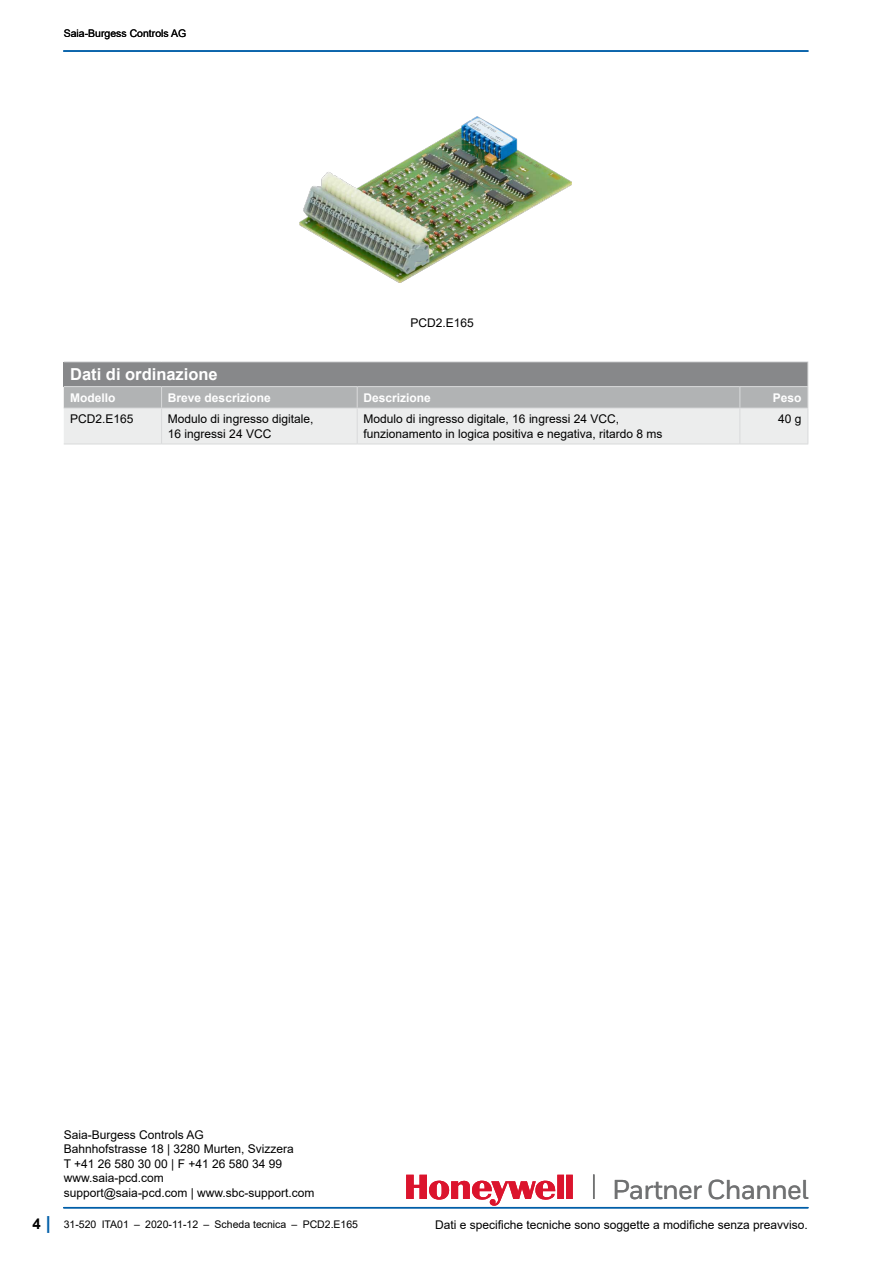
<style>
.page{position:relative;width:893px;height:1263px;background:#fff}
.page>*{position:absolute;margin:0;border:0;box-sizing:border-box;transform-origin:0 0}
.t1{font:500 27.3px "Honeywell Sans";letter-spacing:-.03em;color:#707172}
.Tabellen-Subtitel__1{font:700 16.5px "Arial";color:#fff}
.Tabellenfliesstext{font:12px/14.4px "Arial";color:#000}
.Tabellenfliesstext-2{font:700 12px "Arial";color:#fff}
.t2{font:10.5px "Arial";color:#000}
.s1{font-weight:700;font-size:15px}
.s2{font-weight:700;font-size:18px;color:#005ea8}
</style>
<div class="page">
<hr style="left:593px;top:1174px;width:2px;height:25px;background:#707172">
<svg style="left:406px;top:1175px;width:167px;height:31px"></svg>
<hr style="left:64px;top:1207px;width:744px;height:1px;background:#005ea8">
<hr style="left:64px;top:50px;width:744px;height:2px;background:#005ea8">
<img style="left:300px;top:117px;width:272px;height:165px">
<hr style="left:64px;top:361px;width:98px;height:1px;background:#d9dadb">
<hr style="left:162px;top:361px;width:195px;height:1px;background:#d9dadb">
<hr style="left:357px;top:361px;width:383px;height:1px;background:#d9dadb">
<hr style="left:740px;top:361px;width:68px;height:1px;background:#d9dadb">
<svg style="left:64px;top:362px;width:744px;height:82px;background:#bec0c0"></svg>
<hr style="left:64px;top:408px;width:98px;height:1px;background:#d9dadb">
<hr style="left:162px;top:408px;width:195px;height:1px;background:#d9dadb">
<hr style="left:161px;top:408px;width:1px;height:36px;background:#d9dadb">
<hr style="left:357px;top:408px;width:383px;height:1px;background:#d9dadb">
<hr style="left:357px;top:408px;width:1px;height:36px;background:#d9dadb">
<hr style="left:740px;top:408px;width:68px;height:1px;background:#d9dadb">
<hr style="left:739px;top:408px;width:1px;height:36px;background:#d9dadb">
<hr style="left:807px;top:408px;width:1px;height:36px;background:#d9dadb">
<hr style="left:64px;top:444px;width:98px;height:1px;background:#d9dadb">
<hr style="left:162px;top:444px;width:195px;height:1px;background:#d9dadb">
<hr style="left:357px;top:444px;width:383px;height:1px;background:#d9dadb">
<hr style="left:740px;top:444px;width:68px;height:1px;background:#d9dadb">
<p class="t2" style="left:64px;top:26px;width:124px">Saia-Burgess Controls AG</p>
<p class="Tabellenfliesstext" style="left:410px;top:316px;width:65px">PCD2.E165</p>
<p class="Tabellen-Subtitel__1" style="left:70px;top:363px;width:149px">Dati di ordinazione</p>
<p class="Tabellenfliesstext-2" style="left:70px;top:389px;width:47px">Modello</p>
<p class="Tabellenfliesstext-2" style="left:168px;top:389px;width:104px">Breve descrizione</p>
<p class="Tabellenfliesstext-2" style="left:364px;top:389px;width:69px">Descrizione</p>
<p class="Tabellenfliesstext-2" style="left:773px;top:389px;width:30px">Peso</p>
<p class="Tabellenfliesstext" style="left:70px;top:412px;width:65px">PCD2.E165</p>
<p class="Tabellenfliesstext" style="left:168px;top:412px;width:147px">Modulo di ingresso digitale,<br>16 ingressi 24 VCC</p>
<p class="Tabellenfliesstext" style="left:364px;top:412px;width:300px">Modulo di ingresso digitale, 16 ingressi 24 VCC, funzionamento in logica positiva e negativa, ritardo 8 ms</p>
<p class="Tabellenfliesstext" style="left:778px;top:412px;width:25px">40 g</p>
<p class="Tabellenfliesstext" style="left:64px;top:1127px;width:252px">Saia-Burgess Controls AG<br>Bahnhofstrasse 18 | 3280 Murten, Svizzera<br>T +41 26 580 30 00 | F +41 26 580 34 99 www.saia-pcd.com<br>support@saia-pcd.com | www.sbc-support.com</p>
<p class="t2" style="left:33px;top:1217px;width:327px"><span class="s1">4</span> <span class="s2">|</span> 31-520 ITA01 – 2020-11-12 – Scheda tecnica – PCD2.E165</p>
<h1 class="t1" style="left:612px;top:1173px;width:198px">Partner Channel</h1>
<p class="Tabellenfliesstext" style="left:435px;top:1218px;width:374px">Dati e specifiche tecniche sono soggette a modifiche senza preavviso.</p>
</div>
